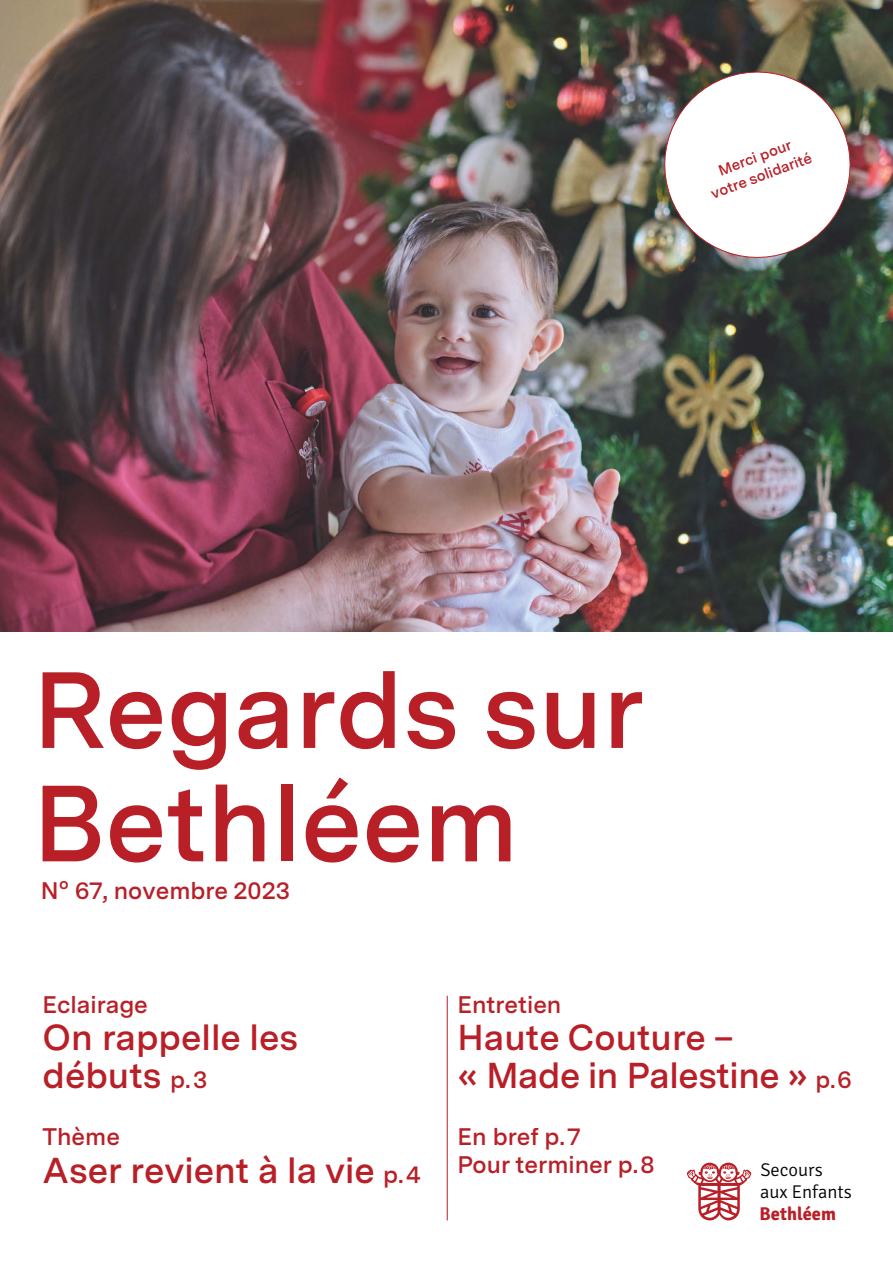
<style>
.page{position:relative;width:893px;height:1263px;background:#fff}
.page>*{position:absolute;margin:0;border:0;box-sizing:border-box;transform-origin:0 0}
.t1{font:600 108px/113.4px "Messina Sans";color:#b91f27}
.t2{font:600 36px/37.8px "Messina Sans";color:#b91f27}
.t3{font:600 24px/28.3px "Messina Sans";color:#b91f27}
.t4{font:300 18.45px/22.2px "Signika";color:#000}
.t5{font:700 18.45px "Signika";color:#b91f27}
.t6{font:600 15px/18.9px "Messina Sans";color:#b91f27;text-align:center}
.s1{font-size:24px}
</style>
<div class="page">
<svg style="left:687px;top:1162px;width:64px;height:58px"></svg>
<img style="left:0;top:0;width:893px;height:631px">
<img style="left:653px;top:60px;width:209px;height:209px">
<hr style="left:447px;top:996px;width:1px;height:224px;background:#b91f27">
<p class="t6" style="left:702px;top:167px;width:108px;rotate:-20deg">Merci pour votre solidarité</p>
<h1 class="t1" style="left:33px;top:652px;width:613px">Regards sur<br>Bethléem</h1>
<p class="t3" style="left:41px;top:876px;width:251px">N° 67, novembre 2023</p>
<p class="t3" style="left:43px;top:989px;width:107px">Eclairage</p>
<p class="t2" style="left:43px;top:1018px;width:257px">On rappelle les débuts <span class="s1">p.3</span></p>
<p class="t3" style="left:43px;top:1122px;width:79px">Thème</p>
<p class="t2" style="left:43px;top:1150px;width:380px">Aser revient à la vie <span class="s1">p.4</span></p>
<p class="t3" style="left:457px;top:989px;width:105px">Entretien</p>
<p class="t2" style="left:457px;top:1018px;width:396px">Haute Couture –<br>« Made in Palestine » <span class="s1">p.6</span></p>
<p class="t3" style="left:457px;top:1122px;width:199px">En bref p.7<br>Pour terminer p.8</p>
<p class="t4" style="left:760px;top:1158px;width:93px">Secours aux Enfants</p>
<p class="t5" style="left:760px;top:1201px;width:78px">Bethléem</p>
</div>
